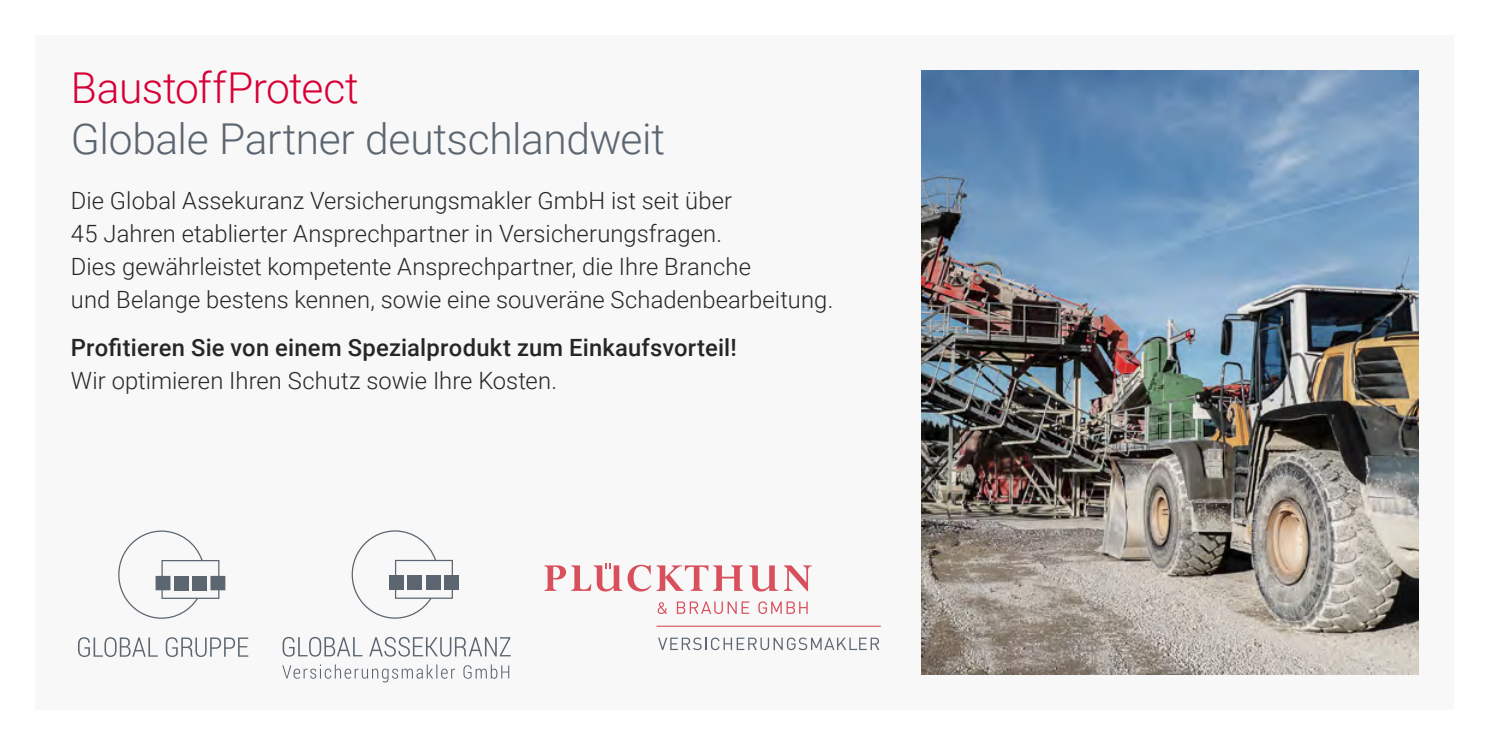
<style>
.page{position:relative;width:1489px;height:745px;background:#fff}
.page>*{position:absolute;margin:0;border:0;box-sizing:border-box;transform-origin:0 0}
.Betreff{font:300 42.5px/51px "Roboto";letter-spacing:-.01em;color:#5c6670}
.Spaltenspanne{font:300 23.75px/33.2px "Roboto";letter-spacing:.005em;color:#262626}
.Spaltenspanne-2{font:500 23.75px/33.2px "Roboto";letter-spacing:.01em;color:#262626}
.s1{color:#d70036}
.s2{font-weight:300}
</style>
<div class="page">
<div style="left:35px;top:35px;width:1418px;height:674px;background:#f8f8f8"></div>
<img style="left:921px;top:71px;width:496px;height:602px">
<svg style="left:282px;top:636px;width:228px;height:46px"></svg>
<svg style="left:351px;top:530px;width:102px;height:88px"></svg>
<div style="left:444px;top:575px;width:15px;height:14px;background:#5c6670"></div>
<div style="left:425px;top:575px;width:15px;height:14px;background:#5c6670"></div>
<div style="left:407px;top:575px;width:15px;height:14px;background:#5c6670"></div>
<div style="left:389px;top:575px;width:15px;height:14px;background:#5c6670"></div>
<svg style="left:118px;top:530px;width:107px;height:88px"></svg>
<div style="left:192px;top:575px;width:15px;height:15px;background:#5c6670"></div>
<div style="left:174px;top:575px;width:15px;height:15px;background:#5c6670"></div>
<svg style="left:78px;top:637px;width:80px;height:19px"></svg>
<svg style="left:166px;top:637px;width:82px;height:19px"></svg>
<svg style="left:657px;top:602px;width:10px;height:11px"></svg>
<svg style="left:676px;top:601px;width:73px;height:12px"></svg>
<svg style="left:758px;top:601px;width:49px;height:12px"></svg>
<svg style="left:658px;top:637px;width:221px;height:12px"></svg>
<svg style="left:749px;top:565px;width:62px;height:26px"></svg>
<svg style="left:544px;top:563px;width:199px;height:28px"></svg>
<hr style="left:656px;top:625px;width:224px;height:1px;background:#d8505c">
<p class="Betreff" style="left:71px;top:61px;width:595px"><span class="s1">BaustoffProtect<br></span>Globale Partner deutschlandweit</p>
<p class="Spaltenspanne" style="left:71px;top:182px;width:764px">Die Global Assekuranz Versicherungsmakler GmbH ist seit über<br>45 Jahren etablierter Ansprechpartner in Versicherungsfragen.<br>Dies gewährleistet kompetente Ansprechpartner, die Ihre Branche<br>und Belange bestens kennen, sowie eine souveräne Schadenbearbeitung.</p>
<p class="Spaltenspanne-2" style="left:71px;top:329px;width:667px">Profitieren Sie von einem Spezialprodukt zum Einkaufsvorteil!<br><span class="s2">Wir optimieren Ihren Schutz sowie Ihre Kosten.</span></p>
</div>
